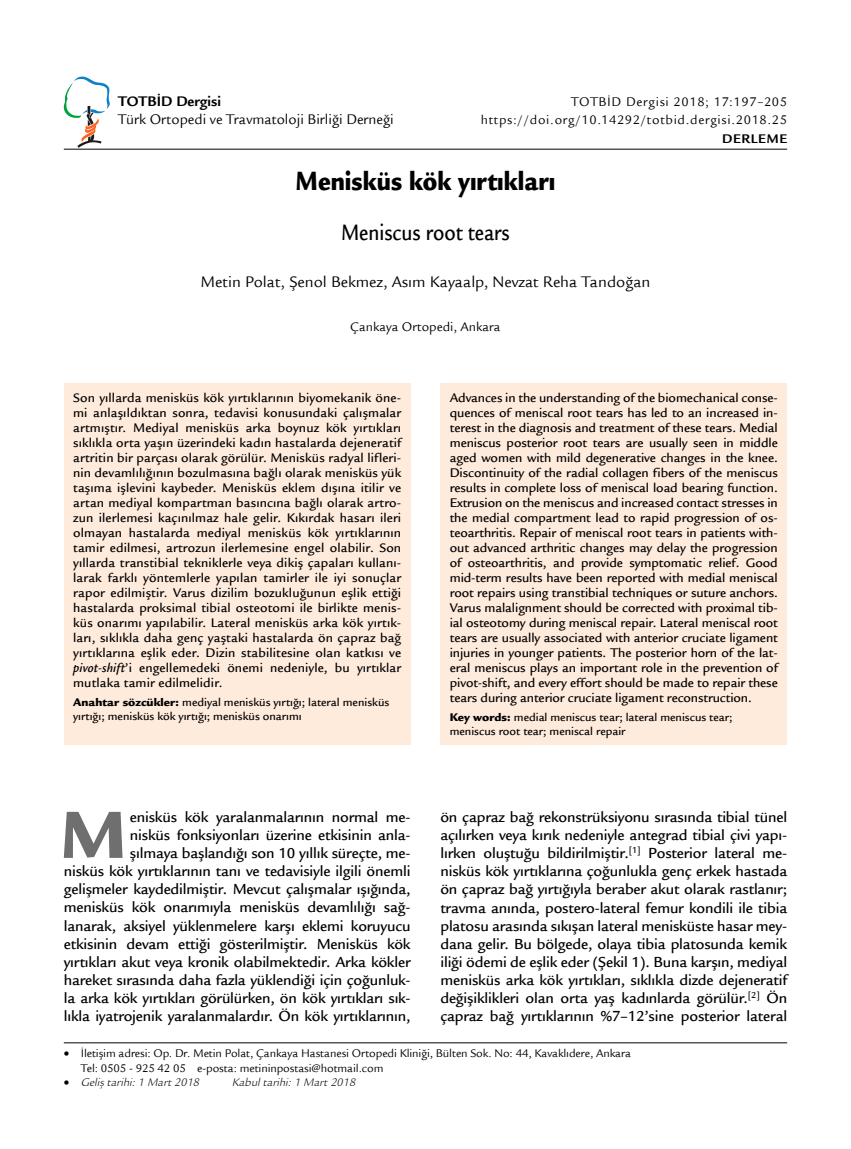
<style>
.page{position:relative;width:851px;height:1149px;background:#fff}
.page>*{position:absolute;margin:0;border:0;box-sizing:border-box;transform-origin:0 0}
.t1{font:900 72.6px "Legacy Sans Std";color:#706f6f}
.t2{font:900 28.5px "Legacy Sans Std";color:#000;scale:.85 1}
.t3{font:500 24px "Legacy Sans Std";color:#000;scale:.85 1}
.t4{font:16.5px "Legacy Sans Std";color:#000}
.t5{font:500 15.75px/18.1px "Legacy Sans Std";letter-spacing:-.01em;color:#000;text-align:justify}
.t6{font:15px "Legacy Sans Std";color:#000}
.t7{font:700 15px "Legacy Sans Std";color:#000}
.t8{font:500 13.5px/15px "Legacy Sans Std";letter-spacing:.01em;color:#000;text-align:justify}
.t9{font:13.5px/18.5px "Legacy Sans Std";letter-spacing:.05em;color:#000;text-align:right}
.t10{font:13.5px "Legacy Sans Std";color:#000}
.t11{font:700 13.5px "Legacy Sans Std";letter-spacing:.05em;color:#000}
.t12{font:500 12px/13.5px "Legacy Sans Std";color:#000}
.t13{font:12px/14.4px "Legacy Sans Std";letter-spacing:-.01em;color:#000}
.t14{font:italic 12px "ITC Legacy Sans Std";color:#000}
.s1{font-style:italic}
.s2{font-weight:900}
</style>
<div class="page">
<hr style="left:64px;top:1042px;width:723px;height:1px;background:#000">
<hr style="left:64px;top:149px;width:723px;height:1px;background:#000">
<svg style="left:64px;top:77px;width:46px;height:70px"></svg>
<div style="left:64px;top:383px;width:346px;height:361px;background:#feebdc"></div>
<div style="left:440px;top:383px;width:347px;height:361px;background:#feebdc"></div>
<p class="t7" style="left:118px;top:93px;width:104px">TOTBİD Dergisi</p>
<p class="t6" style="left:118px;top:111px;width:277px">Türk Ortopedi ve Travmatoloji Birliği Derneği</p>
<p class="t9" style="left:480px;top:92px;width:308px">TOTBİD Dergisi 2018; 17:197–205 https://doi.org/10.14292/totbid.dergisi.2018.25</p>
<p class="t11" style="left:722px;top:131px;width:67px">DERLEME</p>
<h2 class="t2" style="left:295px;top:164px;width:307px">Menisküs kök yırtıkları</h2>
<h3 class="t3" style="left:341px;top:219px;width:200px">Meniscus root tears</h3>
<p class="t4" style="left:200px;top:272px;width:451px">Metin Polat, Şenol Bekmez, Asım Kayaalp, Nevzat Reha Tandoğan</p>
<p class="t10" style="left:350px;top:319px;width:152px">Çankaya Ortopedi, Ankara</p>
<p class="t8" style="left:73px;top:390px;width:329px">Son yıllarda menisküs kök yırtıklarının biyomekanik öne&shy;mi anlaşıldıktan sonra, tedavisi konusundaki çalışmalar artmıştır. Mediyal menisküs arka boynuz kök yırtıkları sıklıkla orta yaşın üzerindeki kadın hastalarda dejeneratif artritin bir parçası olarak görülür. Menisküs radyal lifleri&shy;nin devamlılığının bozulmasına bağlı olarak menisküs yük taşıma işlevini kaybeder. Menisküs eklem dışına itilir ve artan mediyal kompartman basıncına bağlı olarak artro&shy;zun ilerlemesi kaçınılmaz hale gelir. Kıkırdak hasarı ileri olmayan hastalarda mediyal menisküs kök yırtıklarının tamir edilmesi, artrozun ilerlemesine engel olabilir. Son yıllarda transtibial tekniklerle veya dikiş çapaları kullanı&shy;larak farklı yöntemlerle yapılan tamirler ile iyi sonuçlar rapor edilmiştir. Varus dizilim bozukluğunun eşlik ettiği hastalarda proksimal tibial osteotomi ile birlikte menis&shy;küs onarımı yapılabilir. Lateral menisküs arka kök yırtık&shy;ları, sıklıkla daha genç yaştaki hastalarda ön çapraz bağ yırtıklarına eşlik eder. Dizin stabilitesine olan katkısı ve <span class="s1">pivot-shift</span>’i engellemedeki önemi nedeniyle, bu yırtıklar mutlaka tamir edilmelidir.</p>
<p class="t12" style="left:73px;top:695px;width:318px"><span class="s2">Anahtar sözcükler:</span> mediyal menisküs yırtığı; lateral menisküs yırtığı; menisküs kök yırtığı; menisküs onarımı</p>
<p class="t5" style="left:64px;top:807px;width:348px;text-align:right">enisküs kök yaralanmalarının normal me-<br>nisküs fonksiyonları üzerine etkisinin anla-<br>şılmaya başlandığı son 10 yıllık süreçte, me-<br>nisküs kök yırtıklarının tanı ve tedavisiyle ilgili önemli gelişmeler kaydedilmiştir. Mevcut çalışmalar ışığında, menisküs kök onarımıyla menisküs devamlılığı sağ&shy;lanarak, aksiyel yüklenmelere karşı eklemi koruyucu etkisinin devam ettiği gösterilmiştir. Menisküs kök yırtıkları akut veya kronik olabilmektedir. Arka kökler hareket sırasında daha fazla yüklendiği için çoğunluk&shy;la arka kök yırtıkları görülürken, ön kök yırtıkları sık&shy;lıkla iyatrojenik yaralanmalardır. Ön kök yırtıklarının,</p>
<h1 class="t1" style="left:60px;top:791px;width:69px">M</h1>
<p class="t8" style="left:449px;top:390px;width:329px">Advances in the understanding of the biomechanical conse&shy;quences of meniscal root tears has led to an increased in&shy;terest in the diagnosis and treatment of these tears. Medial meniscus posterior root tears are usually seen in middle aged women with mild degenerative changes in the knee.<br>Discontinuity of the radial collagen fibers of the meniscus results in complete loss of meniscal load bearing function.<br>Extrusion on the meniscus and increased contact stresses in the medial compartment lead to rapid progression of os&shy;teoarthritis. Repair of meniscal root tears in patients with&shy;out advanced arthritic changes may delay the progression of osteoarthritis, and provide symptomatic relief. Good mid-term results have been reported with medial meniscal root repairs using transtibial techniques or suture anchors.<br>Varus malalignment should be corrected with proximal tib&shy;ial osteotomy during meniscal repair. Lateral meniscal root tears are usually associated with anterior cruciate ligament injuries in younger patients. The posterior horn of the lat&shy;eral meniscus plays an important role in the prevention of pivot-shift, and every effort should be made to repair these tears during anterior cruciate ligament reconstruction.</p>
<p class="t12" style="left:449px;top:710px;width:284px"><span class="s2">Key words:</span> medial meniscus tear; lateral meniscus tear; meniscus root tear; meniscal repair</p>
<p class="t5" style="left:440px;top:807px;width:348px">ön çapraz bağ rekonstrüksiyonu sırasında tibial tünel açılırken veya kırık nedeniyle antegrad tibial çivi yapı&shy;lırken oluştuğu bildirilmiştir.<sup>[1]</sup> Posterior lateral me&shy;nisküs kök yırtıklarına çoğunlukla genç erkek hastada ön çapraz bağ yırtığıyla beraber akut olarak rastlanır; travma anında, postero-lateral femur kondili ile tibia platosu arasında sıkışan lateral menisküste hasar mey&shy;dana gelir. Bu bölgede, olaya tibia platosunda kemik iliği ödemi de eşlik eder (Şekil 1). Buna karşın, mediyal menisküs arka kök yırtıkları, sıklıkla dizde dejeneratif değişiklikleri olan orta yaş kadınlarda görülür.<sup>[2]</sup> Ön çapraz bağ yırtıklarının %7–12’sine posterior lateral</p>
<p class="t13" style="left:81px;top:1046px;width:551px;text-indent:-17px">• İletişim adresi: Op. Dr. Metin Polat, Çankaya Hastanesi Ortopedi Kliniği, Bülten Sok. No: 44, Kavaklıdere, Ankara<br>Tel: 0505 - 925 42 05 e-posta: metininpostasi@hotmail.com</p>
<p class="t14" style="left:64px;top:1075px;width:137px">• Geliş tarihi: 1 Mart 2018</p>
<p class="t14" style="left:232px;top:1075px;width:125px">Kabul tarihi: 1 Mart 2018</p>
</div>
